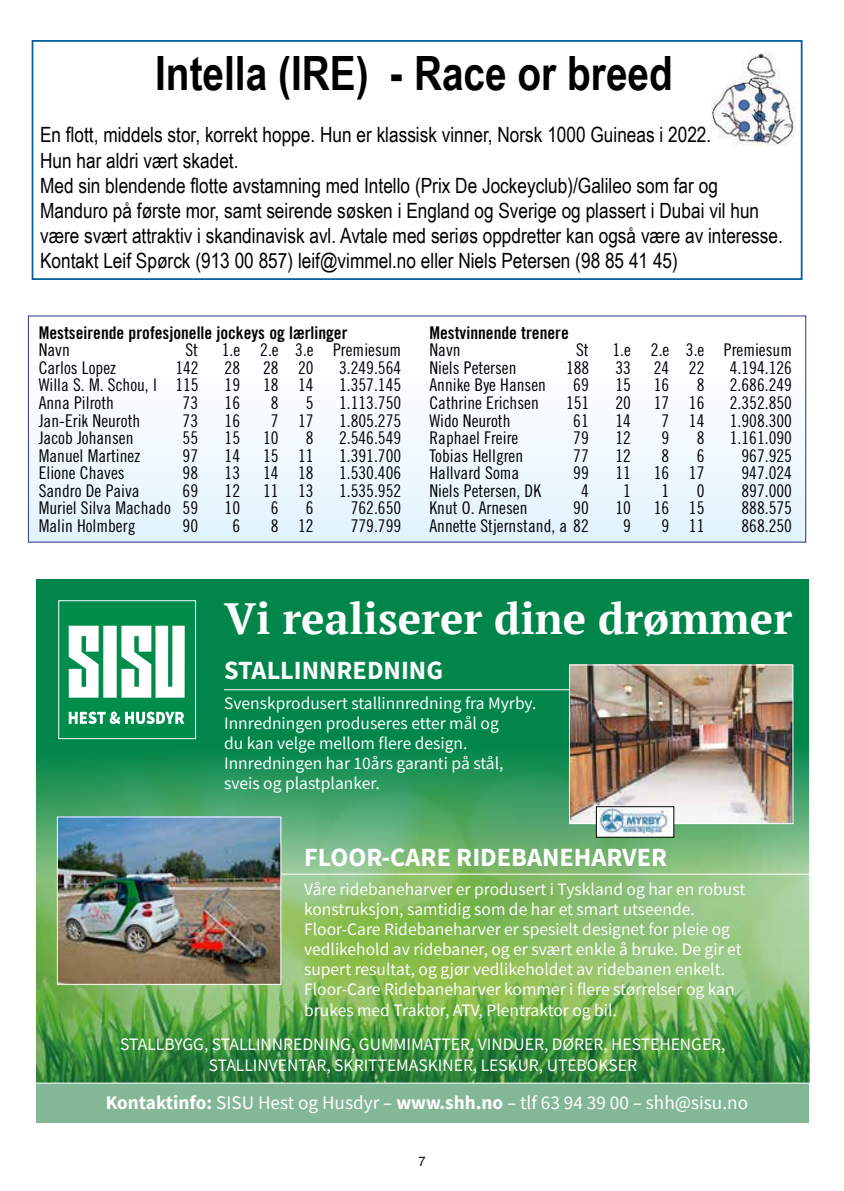
<style>
.page{position:relative;width:844px;height:1191px;background:#fff}
.page>*{position:absolute;margin:0;border:0;box-sizing:border-box;transform-origin:0 0}
.t1{font:700 47.25px "Arial Narrow";color:#000}
.t2{font:700 43.57px "PT Serif";color:#fff}
.t3{font:700 26.25px "Source Sans Pro";color:#fff}
.t4{font:21px/25.2px "Arial Narrow";color:#000}
.t5{font:19.25px "Source Sans Pro";color:#fff}
.t6{font:17.5px "Trade Gothic LT Std Cn 18";color:#000}
.t7{font:17.5px/20.1px "Source Sans Pro";color:#fff}
.t8{font:17.5px "Trade Gothic LT Std Bd Cn 20";color:#000}
.t9{font:13.12px "Helvetica Neue";color:#000}
.s1{font-weight:700}
</style>
<div class="page">
<img style="left:710px;top:53px;width:85px;height:93px">
<div style="left:32px;top:40px;width:770px;height:240px;border:2px solid #005ea0"></div>
<div style="left:36px;top:579px;width:773px;height:542px;background:#00854b"></div>
<img style="left:36px;top:697px;width:773px;height:385px">
<div style="left:59px;top:600px;width:136px;height:138px;background:#008c4b"></div>
<svg style="left:69px;top:625px;width:30px;height:72px"></svg>
<div style="left:103px;top:625px;width:14px;height:72px;background:#fff"></div>
<svg style="left:121px;top:625px;width:64px;height:72px"></svg>
<svg style="left:69px;top:711px;width:115px;height:13px"></svg>
<div style="left:58px;top:600px;width:138px;height:139px;border:1px solid #fff"></div>
<div style="left:36px;top:1083px;width:773px;height:39px;background:#84b796"></div>
<hr style="left:36px;top:1082px;width:773px;height:1px;background:#fff">
<hr style="left:189px;top:873px;width:620px;height:1px;background:#fff">
<hr style="left:224px;top:689px;width:461px;height:1px;background:#fff">
<img style="left:571px;top:666px;width:220px;height:156px">
<div style="left:569px;top:664px;width:224px;height:160px;border:1px solid #fff"></div>
<img style="left:59px;top:818px;width:220px;height:164px">
<div style="left:57px;top:816px;width:224px;height:168px;border:1px solid #fff"></div>
<div style="left:596px;top:806px;width:77px;height:31px;background:#fff"></div>
<img style="left:599px;top:809px;width:69px;height:26px">
<div style="left:596px;top:806px;width:77px;height:31px;border:1px solid #000"></div>
<div style="left:28px;top:316px;width:777px;height:226px;background:linear-gradient(to bottom,#fff,#e3f4fe)"></div>
<h1 class="t1" style="left:155px;top:38px;width:519px">Intella (IRE) - Race or breed</h1>
<p class="t4" style="left:40px;top:121px;width:744px">En flott, middels stor, korrekt hoppe. Hun er klassisk vinner, Norsk 1000 Guineas i 2022.<br>Hun har aldri vært skadet.<br>Med sin blendende flotte avstamning med Intello (Prix De Jockeyclub)/Galileo som far og Manduro på første mor, samt seirende søsken i England og Sverige og plassert i Dubai vil hun være svært attraktiv i skandinavisk avl. Avtale med seriøs oppdretter kan også være av interesse.<br>Kontakt Leif Spørck (913 00 857) leif@vimmel.no eller Niels Petersen (98 85 41 45)</p>
<p class="t8" style="left:39px;top:322px;width:310px">Mestseirende profesjonelle jockeys og lærlinger</p>
<p class="t6" style="left:39px;top:340px;width:33px">Navn</p>
<p class="t6" style="left:185px;top:340px;width:14px">St</p>
<p class="t6" style="left:222px;top:340px;width:181px">1.e 2.e 3.e Premiesum</p>
<p class="t6" style="left:39px;top:357px;width:79px">Carlos Lopez</p>
<p class="t6" style="left:175px;top:357px;width:25px">142</p>
<p class="t6" style="left:224px;top:357px;width:17px">28</p>
<p class="t6" style="left:263px;top:357px;width:52px">28 20</p>
<p class="t6" style="left:339px;top:357px;width:64px">3.249.564</p>
<p class="t6" style="left:39px;top:375px;width:161px">Willa S. M. Schou, l 115</p>
<p class="t6" style="left:224px;top:375px;width:17px">19</p>
<p class="t6" style="left:263px;top:375px;width:52px">18 14</p>
<p class="t6" style="left:339px;top:375px;width:64px">1.357.145</p>
<p class="t6" style="left:39px;top:392px;width:77px">Anna Pilroth</p>
<p class="t6" style="left:182px;top:392px;width:17px">73</p>
<p class="t6" style="left:224px;top:392px;width:17px">16</p>
<p class="t6" style="left:271px;top:392px;width:9px">8</p>
<p class="t6" style="left:306px;top:392px;width:9px">5</p>
<p class="t6" style="left:339px;top:392px;width:64px">1.113.750</p>
<p class="t6" style="left:39px;top:410px;width:103px">Jan-Erik Neuroth</p>
<p class="t6" style="left:182px;top:410px;width:17px">73</p>
<p class="t6" style="left:224px;top:410px;width:17px">16</p>
<p class="t6" style="left:271px;top:410px;width:44px">7 17</p>
<p class="t6" style="left:339px;top:410px;width:64px">1.805.275</p>
<p class="t6" style="left:39px;top:427px;width:96px">Jacob Johansen</p>
<p class="t6" style="left:182px;top:427px;width:17px">55</p>
<p class="t6" style="left:224px;top:427px;width:17px">15</p>
<p class="t6" style="left:263px;top:427px;width:17px">10</p>
<p class="t6" style="left:306px;top:427px;width:9px">8</p>
<p class="t6" style="left:339px;top:427px;width:64px">2.546.549</p>
<p class="t6" style="left:39px;top:445px;width:103px">Manuel Martinez</p>
<p class="t6" style="left:182px;top:445px;width:17px">97</p>
<p class="t6" style="left:224px;top:445px;width:17px">14</p>
<p class="t6" style="left:263px;top:445px;width:52px">15 11</p>
<p class="t6" style="left:339px;top:445px;width:64px">1.391.700</p>
<p class="t6" style="left:39px;top:462px;width:87px">Elione Chaves</p>
<p class="t6" style="left:182px;top:462px;width:17px">98</p>
<p class="t6" style="left:224px;top:462px;width:17px">13</p>
<p class="t6" style="left:263px;top:462px;width:52px">14 18</p>
<p class="t6" style="left:339px;top:462px;width:64px">1.530.406</p>
<p class="t6" style="left:39px;top:480px;width:102px">Sandro De Paiva</p>
<p class="t6" style="left:182px;top:480px;width:17px">69</p>
<p class="t6" style="left:224px;top:480px;width:17px">12</p>
<p class="t6" style="left:263px;top:480px;width:52px">11 13</p>
<p class="t6" style="left:339px;top:480px;width:64px">1.535.952</p>
<p class="t6" style="left:39px;top:497px;width:161px">Muriel Silva Machado 59</p>
<p class="t6" style="left:224px;top:497px;width:17px">10</p>
<p class="t6" style="left:271px;top:497px;width:9px">6</p>
<p class="t6" style="left:306px;top:497px;width:9px">6</p>
<p class="t6" style="left:350px;top:497px;width:52px">762.650</p>
<p class="t6" style="left:39px;top:515px;width:98px">Malin Holmberg</p>
<p class="t6" style="left:182px;top:515px;width:17px">90</p>
<p class="t6" style="left:232px;top:515px;width:9px">6</p>
<p class="t6" style="left:271px;top:515px;width:44px">8 12</p>
<p class="t6" style="left:350px;top:515px;width:52px">779.799</p>
<p class="t8" style="left:429px;top:322px;width:141px">Mestvinnende trenere</p>
<p class="t6" style="left:429px;top:340px;width:33px">Navn</p>
<p class="t6" style="left:576px;top:340px;width:14px">St</p>
<p class="t6" style="left:612px;top:340px;width:181px">1.e 2.e 3.e Premiesum</p>
<p class="t6" style="left:429px;top:357px;width:88px">Niels Petersen</p>
<p class="t6" style="left:566px;top:357px;width:25px">188</p>
<p class="t6" style="left:615px;top:357px;width:17px">33</p>
<p class="t6" style="left:653px;top:357px;width:52px">24 22</p>
<p class="t6" style="left:729px;top:357px;width:64px">4.194.126</p>
<p class="t6" style="left:429px;top:375px;width:118px">Annike Bye Hansen</p>
<p class="t6" style="left:573px;top:375px;width:17px">69</p>
<p class="t6" style="left:615px;top:375px;width:17px">15</p>
<p class="t6" style="left:653px;top:375px;width:17px">16</p>
<p class="t6" style="left:696px;top:375px;width:9px">8</p>
<p class="t6" style="left:729px;top:375px;width:64px">2.686.249</p>
<p class="t6" style="left:429px;top:392px;width:111px">Cathrine Erichsen</p>
<p class="t6" style="left:566px;top:392px;width:25px">151</p>
<p class="t6" style="left:615px;top:392px;width:17px">20</p>
<p class="t6" style="left:653px;top:392px;width:52px">17 16</p>
<p class="t6" style="left:729px;top:392px;width:64px">2.352.850</p>
<p class="t6" style="left:429px;top:410px;width:83px">Wido Neuroth</p>
<p class="t6" style="left:573px;top:410px;width:17px">61</p>
<p class="t6" style="left:615px;top:410px;width:17px">14</p>
<p class="t6" style="left:661px;top:410px;width:44px">7 14</p>
<p class="t6" style="left:729px;top:410px;width:64px">1.908.300</p>
<p class="t6" style="left:429px;top:427px;width:90px">Raphael Freire</p>
<p class="t6" style="left:573px;top:427px;width:17px">79</p>
<p class="t6" style="left:615px;top:427px;width:17px">12</p>
<p class="t6" style="left:661px;top:427px;width:9px">9</p>
<p class="t6" style="left:696px;top:427px;width:9px">8</p>
<p class="t6" style="left:729px;top:427px;width:64px">1.161.090</p>
<p class="t6" style="left:429px;top:445px;width:95px">Tobias Hellgren</p>
<p class="t6" style="left:573px;top:445px;width:17px">77</p>
<p class="t6" style="left:615px;top:445px;width:17px">12</p>
<p class="t6" style="left:661px;top:445px;width:9px">8</p>
<p class="t6" style="left:696px;top:445px;width:9px">6</p>
<p class="t6" style="left:741px;top:445px;width:52px">967.925</p>
<p class="t6" style="left:429px;top:462px;width:91px">Hallvard Soma</p>
<p class="t6" style="left:573px;top:462px;width:17px">99</p>
<p class="t6" style="left:615px;top:462px;width:17px">11</p>
<p class="t6" style="left:653px;top:462px;width:52px">16 17</p>
<p class="t6" style="left:741px;top:462px;width:52px">947.024</p>
<p class="t6" style="left:429px;top:480px;width:113px">Niels Petersen, DK</p>
<p class="t6" style="left:581px;top:480px;width:9px">4</p>
<p class="t6" style="left:623px;top:480px;width:9px">1</p>
<p class="t6" style="left:661px;top:480px;width:9px">1</p>
<p class="t6" style="left:696px;top:480px;width:9px">0</p>
<p class="t6" style="left:741px;top:480px;width:52px">897.000</p>
<p class="t6" style="left:429px;top:497px;width:99px">Knut O. Arnesen</p>
<p class="t6" style="left:573px;top:497px;width:17px">90</p>
<p class="t6" style="left:615px;top:497px;width:17px">10</p>
<p class="t6" style="left:653px;top:497px;width:52px">16 15</p>
<p class="t6" style="left:741px;top:497px;width:52px">888.575</p>
<p class="t6" style="left:429px;top:515px;width:161px">Annette Stjernstand, a 82</p>
<p class="t6" style="left:623px;top:515px;width:9px">9</p>
<p class="t6" style="left:661px;top:515px;width:44px">9 11</p>
<p class="t6" style="left:741px;top:515px;width:52px">868.250</p>
<h2 class="t2" style="left:224px;top:590px;width:569px">Vi realiserer dine drømmer</h2>
<h3 class="t3" style="left:224px;top:653px;width:220px">STALLINNREDNING</h3>
<p class="t7" style="left:224px;top:692px;width:314px">Svenskprodusert stallinnredning fra Myrby.<br>Innredningen produseres etter mål og<br>du kan velge mellom flere design.<br>Innredningen har 10års garanti på stål, sveis og plastplanker.</p>
<h3 class="t3" style="left:304px;top:839px;width:364px">FLOOR-CARE RIDEBANEHARVER</h3>
<p class="t7" style="left:304px;top:879px;width:442px">Våre ridebaneharver er produsert i Tyskland og har en robust konstruksjon, samtidig som de har et smart utseende.<br>Floor-Care Ridebaneharver er spesielt designet for pleie og vedlikehold av ridebaner, og er svært enkle å bruke. De gir et supert resultat, og gjør vedlikeholdet av ridebanen enkelt.<br>Floor-Care Ridebaneharver kommer i flere størrelser og kan brukes med Traktor, ATV, Plentraktor og bil.</p>
<p class="t7" style="left:120px;top:1033px;width:606px;line-height:21px;text-align:center">STALLBYGG, STALLINNREDNING, GUMMIMATTER, VINDUER, DØRER, HESTEHENGER,<br>STALLINVENTAR, SKRITTEMASKINER, LESKUR, UTEBOKSER</p>
<p class="t5" style="left:106px;top:1090px;width:643px"><span class="s1">Kontaktinfo:</span> SISU Hest og Husdyr – <span class="s1">www.shh.no</span> – tlf 63 94 39 00 – shh@sisu.no</p>
<p class="t9" style="left:418px;top:1153px;width:9px">7</p>
</div>
